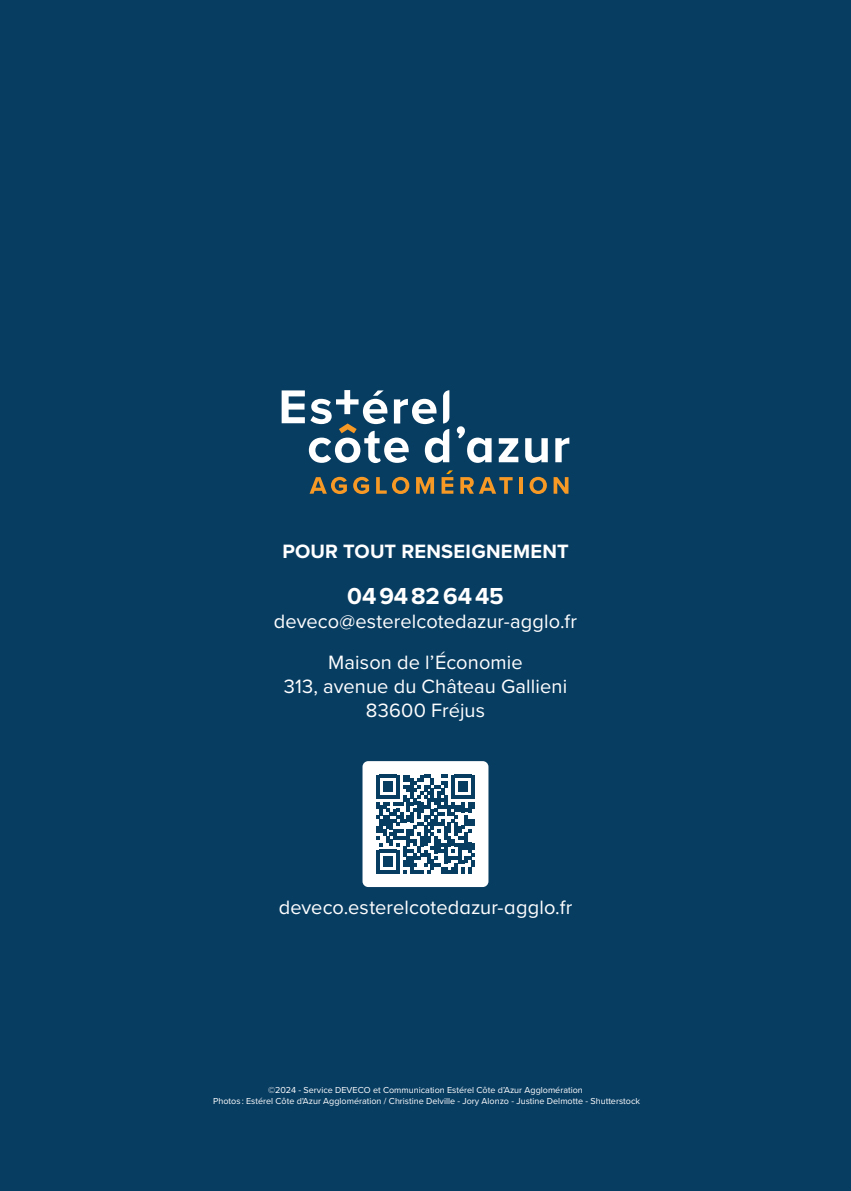
<style>
.page{position:relative;width:851px;height:1191px;background:#fff}
.page>*{position:absolute;margin:0;border:0;box-sizing:border-box;transform-origin:0 0}
.t1{font:700 24px "Proxima Nova";color:#fff}
.t2{font:20px/41px "Proxima Nova";letter-spacing:.005em;color:#fff;text-align:center}
.t3{font:700 20px "Proxima Nova";letter-spacing:.01em;color:#fff}
.t4{font:9px/10.8px "Proxima Nova";color:#fff;text-align:center}
</style>
<div class="page">
<div style="left:0;top:0;width:850px;height:1191px;background:#083d62"></div>
<svg style="left:309px;top:477px;width:38px;height:17px"></svg>
<svg style="left:353px;top:477px;width:16px;height:17px"></svg>
<svg style="left:376px;top:477px;width:10px;height:17px"></svg>
<svg style="left:392px;top:477px;width:17px;height:17px"></svg>
<svg style="left:416px;top:477px;width:18px;height:17px"></svg>
<svg style="left:460px;top:477px;width:52px;height:17px"></svg>
<hr style="left:519px;top:477px;width:3px;height:17px;background:#f79925">
<svg style="left:529px;top:477px;width:18px;height:17px"></svg>
<svg style="left:553px;top:477px;width:15px;height:17px"></svg>
<svg style="left:456px;top:426px;width:35px;height:37px"></svg>
<svg style="left:498px;top:438px;width:20px;height:24px"></svg>
<svg style="left:525px;top:438px;width:22px;height:25px"></svg>
<svg style="left:555px;top:437px;width:14px;height:25px"></svg>
<svg style="left:441px;top:470px;width:12px;height:24px"></svg>
<svg style="left:281px;top:390px;width:168px;height:73px"></svg>
<div style="left:362px;top:761px;width:126px;height:126px;background:#fff;border-radius:6px"></div>
<svg style="left:376px;top:774px;width:99px;height:99px"></svg>
<h2 class="t3" style="left:282px;top:536px;width:288px">POUR TOUT RENSEIGNEMENT</h2>
<h1 class="t1" style="left:347px;top:577px;width:158px">04 94 82 64 45</h1>
<h2 class="t2" style="left:274px;top:599px;width:305px">deveco@esterelcotedazur-agglo.fr<br>Maison de l’Économie</h2>
<h2 class="t2" style="left:284px;top:673px;width:285px;line-height:24px">313, avenue du Château Gallieni<br>83600 Fréjus</h2>
<h2 class="t2" style="left:278px;top:886px;width:295px">deveco.esterelcotedazur-agglo.fr</h2>
<p class="t4" style="left:213px;top:1084px;width:428px">©2024 - Service DEVECO et Communication Estérel Côte d’Azur Agglomération<br>Photos : Estérel Côte d'Azur Agglomération / Christine Delville - Jory Alonzo - Justine Delmotte - Shutterstock</p>
</div>
